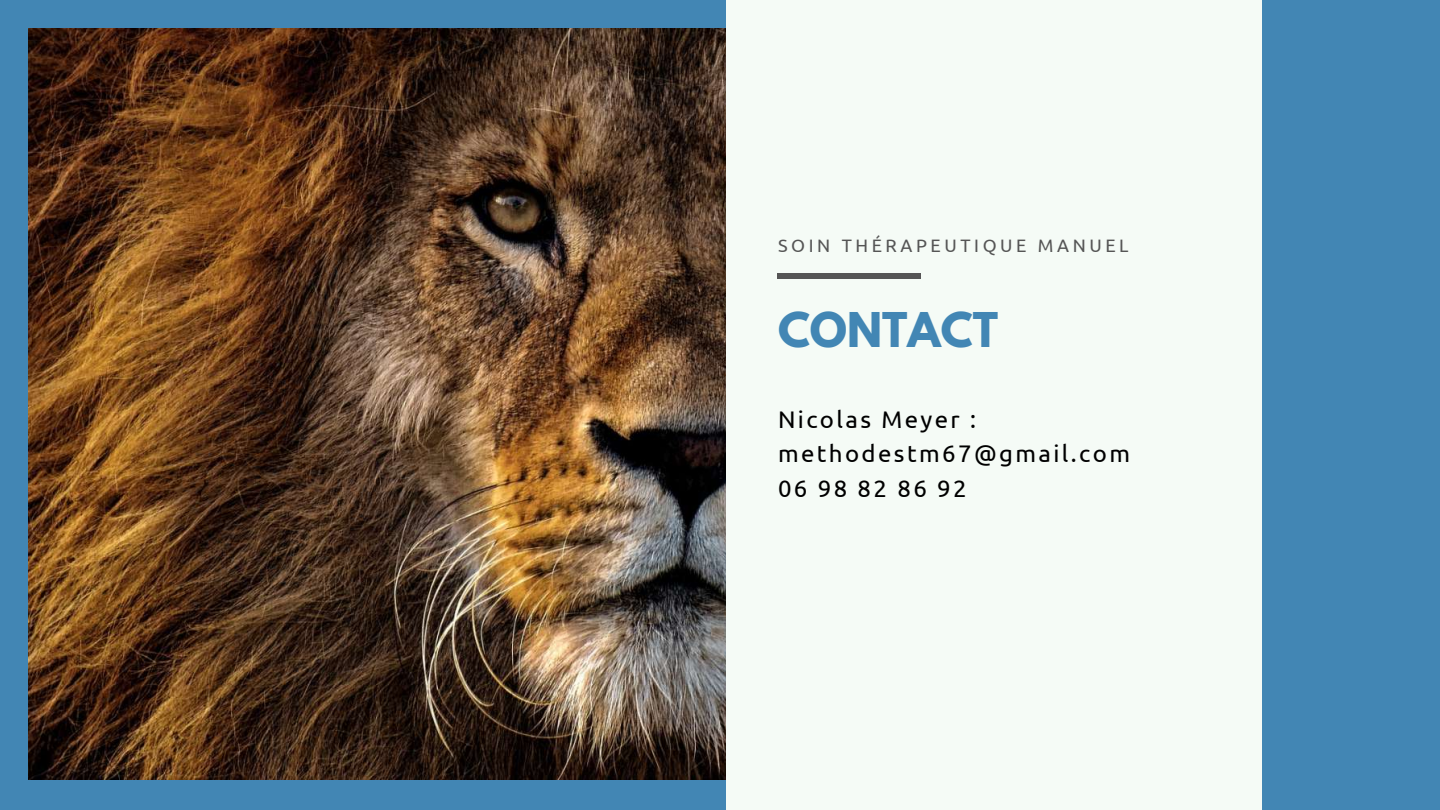
<style>
.page{position:relative;width:1440px;height:810px;background:#4286b4}
.page>*{position:absolute;margin:0;border:0;box-sizing:border-box;transform-origin:0 0}
.t1{font:700 42.4px "League Spartan";color:#4286b4}
.t2{font:24px/34.5px "Ubuntu";letter-spacing:.1em;color:#000}
.t3{font:18px "Ubuntu";letter-spacing:.2em;color:#555}
</style>
<div class="page">
<img style="left:29px;top:29px;width:697px;height:750px">
<div style="left:726px;top:0;width:536px;height:810px;background:#f5fbf6"></div>
<div style="left:778px;top:273px;width:143px;height:5px;background:#555"></div>
<p class="t3" style="left:778px;top:236px;width:352px">SOIN THÉRAPEUTIQUE MANUEL</p>
<h1 class="t1" style="left:778px;top:309px;width:222px">CONTACT</h1>
<p class="t2" style="left:778px;top:401px;width:354px">Nicolas Meyer : methodestm67@gmail.com<br>06 98 82 86 92</p>
</div>
